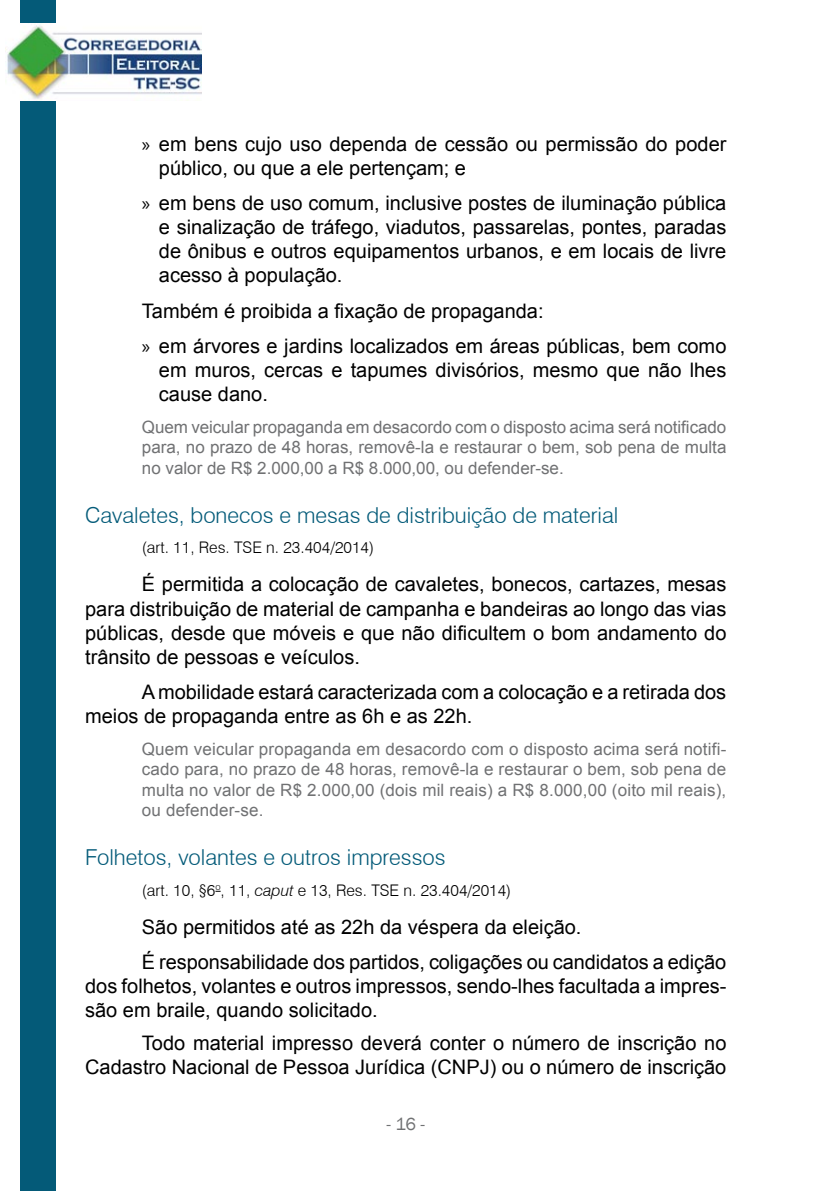
<style>
.page{position:relative;width:840px;height:1191px;background:#fff}
.page>*{position:absolute;margin:0;border:0;box-sizing:border-box;transform-origin:0 0}
.t1{font:300 22px "Swiss 721 BT";color:#045b79}
.t2{font:20px/24px "Arial";color:#000}
.t3{font:18px "Franklin Gothic";color:#707173}
.t4{font:17px/20.4px "Arial";letter-spacing:.005em;color:#707173;text-align:justify}
.t5{font:300 16px "Swiss 721 BT";color:#000}
.s1{font-family:"Myriad Pro"}
.s2{font-style:italic}
</style>
<div class="page">
<div style="left:20px;top:0;width:35px;height:1191px;background:#045a78"></div>
<img style="left:6px;top:23px;width:195px;height:77px">
<p class="t2" style="left:159px;top:132px;width:568px;text-indent:-17px"><span class="s1">»</span> em bens cujo uso dependa de cessão ou permissão do poder público, ou que a ele pertençam; e</p>
<p class="t2" style="left:159px;top:191px;width:568px;text-align:justify;text-indent:-17px"><span class="s1">»</span> em bens de uso comum, inclusive postes de iluminação pública e sinalização de tráfego, viadutos, passarelas, pontes, paradas de ônibus e outros equipamentos urbanos, e em locais de livre acesso à população.</p>
<p class="t2" style="left:142px;top:293px;width:585px;line-height:35.4px">Também é proibida a fixação de propaganda:<br><span class="s1">»</span> em árvores e jardins localizados em áreas públicas, bem como</p>
<p class="t2" style="left:159px;top:358px;width:568px">em muros, cercas e tapumes divisórios, mesmo que não lhes cause dano.</p>
<p class="t4" style="left:142px;top:417px;width:585px">Quem veicular propaganda em desacordo com o disposto acima será notificado para, no prazo de 48 horas, removê-la e restaurar o bem, sob pena de multa no valor de R$ 2.000,00 a R$ 8.000,00, ou defender-se.</p>
<p class="t1" style="left:85px;top:501px;width:534px">Cavaletes, bonecos e mesas de distribuição de material</p>
<p class="t5" style="left:142px;top:538px;width:233px">(art. 11, Res. TSE n. 23.404/2014)</p>
<p class="t2" style="left:85px;top:572px;width:642px;text-align:justify;text-indent:57px">É permitida a colocação de cavaletes, bonecos, cartazes, mesas para distribuição de material de campanha e bandeiras ao longo das vias públicas, desde que móveis e que não dificultem o bom andamento do trânsito de pessoas e veículos.</p>
<p class="t2" style="left:85px;top:680px;width:642px;text-indent:57px">A mobilidade estará caracterizada com a colocação e a retirada dos meios de propaganda entre as 6h e as 22h.</p>
<p class="t4" style="left:142px;top:738px;width:585px">Quem veicular propaganda em desacordo com o disposto acima será notifi&shy;cado para, no prazo de 48 horas, removê-la e restaurar o bem, sob pena de multa no valor de R$ 2.000,00 (dois mil reais) a R$ 8.000,00 (oito mil reais), ou defender-se.</p>
<p class="t1" style="left:85px;top:844px;width:362px">Folhetos, volantes e outros impressos</p>
<p class="t5" style="left:142px;top:880px;width:371px">(art. 10, §6<sup>o</sup>, 11, <span class="s2">caput</span> e 13, Res. TSE n. 23.404/2014)</p>
<p class="t2" style="left:142px;top:909px;width:585px;line-height:35.4px">São permitidos até as 22h da véspera da eleição.<br>É responsabilidade dos partidos, coligações ou candidatos a edição</p>
<p class="t2" style="left:85px;top:974px;width:642px">dos folhetos, volantes e outros impressos, sendo-lhes facultada a impres&shy;são em braile, quando solicitado.</p>
<p class="t2" style="left:85px;top:1031px;width:642px;text-align:right">Todo material impresso deverá conter o número de inscrição no<br>Cadastro Nacional de Pessoa Jurídica (CNPJ) ou o número de inscrição</p>
<p class="t3" style="left:386px;top:1113px;width:40px">- 16 -</p>
</div>
